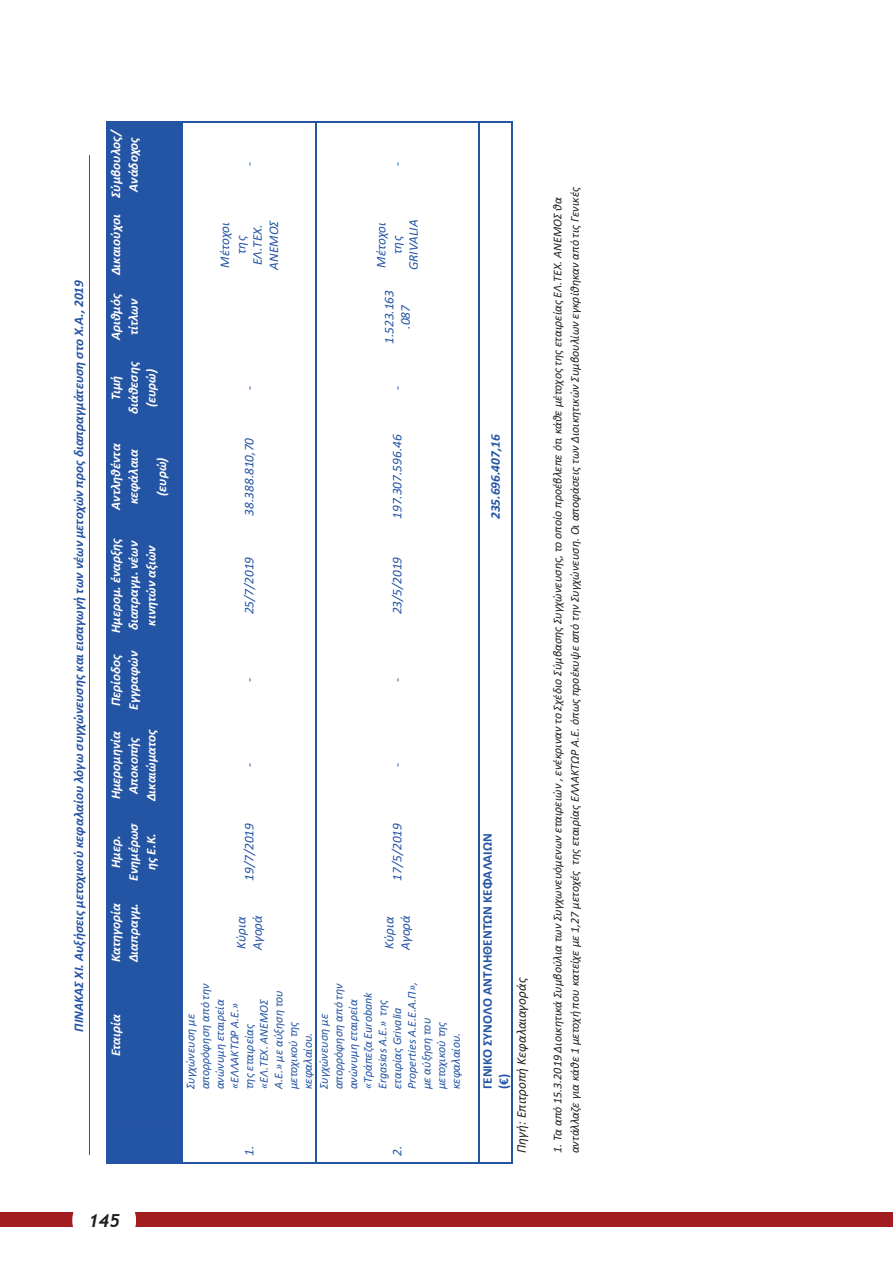
<style>
.page{position:relative;width:893px;height:1263px;background:#fff}
.page>*{position:absolute;margin:0;border:0;box-sizing:border-box;transform-origin:0 0}
.t1{font:italic 700 18px "Trebuchet";color:#231f20}
.t2{font:italic 700 13.35px/17.5px "Calibri";color:#fff;text-align:center}
.t3{font:italic 13.35px/16.4px "Calibri";color:#2454a4;text-align:center}
.t4{font:italic 700 13.35px "Calibri";color:#2454a4}
.t5{font:700 13.35px/16.4px "Calibri";color:#2454a4}
.t6{font:italic 13.35px "Calibri";color:#231f20}
.t7{font:italic 13.35px "Calibri";color:#1270b9}
.t8{font:italic 12px/17.5px "Calibri";letter-spacing:-.005em;color:#231f20}
.t9{font:italic 12px/14.7px "Calibri";letter-spacing:-.005em;color:#2454a4}
</style>
<div class="page">
<div style="left:0;top:1212px;width:893px;height:14px;background:#a11d20"></div>
<div style="left:72px;top:1188px;width:64px;height:64px;background:#fff;border-radius:50%"></div>
<hr style="left:90px;top:156px;width:1px;height:999px;background:#2454a4">
<div style="left:108px;top:1096px;width:74px;height:66px;background:#2454a4"></div>
<div style="left:108px;top:974px;width:74px;height:122px;background:#2454a4"></div>
<div style="left:108px;top:891px;width:74px;height:83px;background:#2454a4"></div>
<div style="left:108px;top:812px;width:74px;height:79px;background:#2454a4"></div>
<div style="left:108px;top:718px;width:74px;height:94px;background:#2454a4"></div>
<div style="left:108px;top:642px;width:74px;height:76px;background:#2454a4"></div>
<div style="left:108px;top:529px;width:74px;height:113px;background:#2454a4"></div>
<div style="left:108px;top:424px;width:74px;height:105px;background:#2454a4"></div>
<div style="left:108px;top:351px;width:74px;height:73px;background:#2454a4"></div>
<div style="left:108px;top:283px;width:74px;height:68px;background:#2454a4"></div>
<div style="left:108px;top:207px;width:74px;height:76px;background:#2454a4"></div>
<div style="left:108px;top:122px;width:74px;height:85px;background:#2454a4"></div>
<hr style="left:106px;top:1096px;width:2px;height:66px;background:#2454a4">
<hr style="left:106px;top:974px;width:2px;height:121px;background:#2454a4">
<hr style="left:106px;top:891px;width:2px;height:82px;background:#2454a4">
<hr style="left:106px;top:812px;width:2px;height:78px;background:#2454a4">
<hr style="left:106px;top:718px;width:2px;height:93px;background:#2454a4">
<hr style="left:106px;top:642px;width:2px;height:75px;background:#2454a4">
<hr style="left:106px;top:529px;width:2px;height:112px;background:#2454a4">
<hr style="left:106px;top:424px;width:2px;height:103px;background:#2454a4">
<hr style="left:106px;top:351px;width:2px;height:72px;background:#2454a4">
<hr style="left:106px;top:282px;width:2px;height:68px;background:#2454a4">
<hr style="left:106px;top:207px;width:2px;height:74px;background:#2454a4">
<hr style="left:106px;top:122px;width:2px;height:84px;background:#2454a4">
<hr style="left:108px;top:1162px;width:74px;height:1px;background:#2454a4">
<hr style="left:108px;top:121px;width:74px;height:1px;background:#2454a4">
<hr style="left:182px;top:1096px;width:1px;height:66px;background:#2454a4">
<hr style="left:182px;top:974px;width:1px;height:121px;background:#2454a4">
<hr style="left:182px;top:891px;width:1px;height:82px;background:#2454a4">
<hr style="left:182px;top:812px;width:1px;height:78px;background:#2454a4">
<hr style="left:182px;top:718px;width:1px;height:93px;background:#2454a4">
<hr style="left:182px;top:642px;width:1px;height:75px;background:#2454a4">
<hr style="left:182px;top:529px;width:1px;height:112px;background:#2454a4">
<hr style="left:182px;top:424px;width:1px;height:103px;background:#2454a4">
<hr style="left:182px;top:351px;width:1px;height:72px;background:#2454a4">
<hr style="left:182px;top:282px;width:1px;height:68px;background:#2454a4">
<hr style="left:182px;top:207px;width:1px;height:74px;background:#2454a4">
<hr style="left:182px;top:122px;width:1px;height:84px;background:#2454a4">
<hr style="left:183px;top:1162px;width:132px;height:1px;background:#2454a4">
<hr style="left:183px;top:121px;width:132px;height:1px;background:#2454a4">
<hr style="left:315px;top:1096px;width:1px;height:66px;background:#2454a4">
<hr style="left:315px;top:974px;width:1px;height:121px;background:#2454a4">
<hr style="left:315px;top:891px;width:1px;height:82px;background:#2454a4">
<hr style="left:315px;top:812px;width:1px;height:78px;background:#2454a4">
<hr style="left:315px;top:718px;width:1px;height:93px;background:#2454a4">
<hr style="left:315px;top:642px;width:1px;height:75px;background:#2454a4">
<hr style="left:315px;top:529px;width:1px;height:112px;background:#2454a4">
<hr style="left:315px;top:424px;width:1px;height:103px;background:#2454a4">
<hr style="left:315px;top:351px;width:1px;height:72px;background:#2454a4">
<hr style="left:315px;top:282px;width:1px;height:68px;background:#2454a4">
<hr style="left:315px;top:207px;width:1px;height:74px;background:#2454a4">
<hr style="left:315px;top:122px;width:1px;height:84px;background:#2454a4">
<hr style="left:316px;top:1162px;width:162px;height:1px;background:#2454a4">
<hr style="left:316px;top:121px;width:162px;height:1px;background:#2454a4">
<hr style="left:478px;top:1096px;width:1px;height:66px;background:#2454a4">
<hr style="left:478px;top:974px;width:1px;height:121px;background:#2454a4">
<hr style="left:478px;top:891px;width:1px;height:82px;background:#2454a4">
<hr style="left:478px;top:812px;width:1px;height:78px;background:#2454a4">
<hr style="left:478px;top:718px;width:1px;height:93px;background:#2454a4">
<hr style="left:478px;top:642px;width:1px;height:75px;background:#2454a4">
<hr style="left:478px;top:529px;width:1px;height:112px;background:#2454a4">
<hr style="left:478px;top:424px;width:1px;height:103px;background:#2454a4">
<hr style="left:478px;top:351px;width:1px;height:72px;background:#2454a4">
<hr style="left:478px;top:282px;width:1px;height:68px;background:#2454a4">
<hr style="left:478px;top:207px;width:1px;height:74px;background:#2454a4">
<hr style="left:478px;top:122px;width:1px;height:84px;background:#2454a4">
<hr style="left:479px;top:1162px;width:33px;height:1px;background:#2454a4">
<hr style="left:512px;top:1096px;width:1px;height:66px;background:#2454a4">
<hr style="left:512px;top:812px;width:1px;height:284px;background:#2454a4">
<hr style="left:512px;top:718px;width:1px;height:94px;background:#2454a4">
<hr style="left:512px;top:642px;width:1px;height:75px;background:#2454a4">
<hr style="left:512px;top:529px;width:1px;height:113px;background:#2454a4">
<hr style="left:512px;top:424px;width:1px;height:104px;background:#2454a4">
<hr style="left:512px;top:351px;width:1px;height:73px;background:#2454a4">
<hr style="left:512px;top:282px;width:1px;height:69px;background:#2454a4">
<hr style="left:512px;top:207px;width:1px;height:75px;background:#2454a4">
<hr style="left:512px;top:122px;width:1px;height:85px;background:#2454a4">
<hr style="left:479px;top:121px;width:33px;height:1px;background:#2454a4">
<p class="t4" style="left:69px;top:1032px;width:753px;rotate:-90deg">ΠΙΝΑΚΑΣ ΧΙ. Αυξήσεις μετοχικού κεφαλαίου λόγω συγχώνευσης και εισαγωγή των νέων μετοχών προς διαπραγμάτευση στο Χ.Α., 2019</p>
<p class="t2" style="left:106px;top:198px;width:71px;rotate:-90deg">Σύμβουλος/<br>Ανάδοχος</p>
<p class="t2" style="left:106px;top:275px;width:62px;rotate:-90deg">Δικαιούχοι</p>
<p class="t2" style="left:106px;top:340px;width:48px;rotate:-90deg">Αριθμός τίτλων</p>
<p class="t2" style="left:106px;top:414px;width:54px;rotate:-90deg">Τιμή διάθεσης (ευρώ)</p>
<p class="t2" style="left:106px;top:510px;width:68px;rotate:-90deg">Αντληθέντα κεφάλαια</p>
<p class="t2" style="left:153px;top:496px;width:40px;rotate:-90deg">(ευρώ)</p>
<p class="t2" style="left:106px;top:633px;width:96px;rotate:-90deg">Ημερομ. έναρξης διαπραγμ. νέων κινητών αξιών</p>
<p class="t2" style="left:106px;top:710px;width:61px;text-align:left;rotate:-90deg">Περίοδος<br>Εγγραφών</p>
<p class="t2" style="left:106px;top:801px;width:74px;rotate:-90deg">Ημερομηνία<br>Αποκοπής<br>Δικαιώματος</p>
<p class="t2" style="left:106px;top:880px;width:59px;rotate:-90deg">Ημερ.<br>Ενημέρωσ ης E.K.</p>
<p class="t2" style="left:106px;top:962px;width:61px;text-align:left;rotate:-90deg">Κατηγορία<br>Διαπραγμ.</p>
<p class="t2" style="left:106px;top:1062px;width:49px;rotate:-90deg">αΕταιρία</p>
<p class="t7" style="left:240px;top:166px;width:6px;rotate:-90deg">-</p>
<p class="t3" style="left:216px;top:269px;width:51px;rotate:-90deg">Μέτοχοι της<br>ΕΛ.ΤΕΧ.<br>ΑΝΕΜΟΣ</p>
<p class="t3" style="left:240px;top:390px;width:6px;rotate:-90deg">-</p>
<p class="t3" style="left:240px;top:515px;width:79px;rotate:-90deg">38.388.810,70</p>
<p class="t3" style="left:240px;top:614px;width:59px;rotate:-90deg">25/7/2019</p>
<p class="t3" style="left:240px;top:682px;width:6px;rotate:-90deg">-</p>
<p class="t3" style="left:240px;top:767px;width:6px;rotate:-90deg">-</p>
<p class="t3" style="left:240px;top:881px;width:59px;rotate:-90deg">19/7/2019</p>
<p class="t3" style="left:232px;top:950px;width:36px;text-align:left;rotate:-90deg">Κύρια<br>Αγορά</p>
<p class="t7" style="left:388px;top:166px;width:6px;rotate:-90deg">-</p>
<p class="t3" style="left:372px;top:270px;width:53px;rotate:-90deg">Μέτοχοι της<br>GRIVALIA</p>
<p class="t3" style="left:380px;top:344px;width:55px;rotate:-90deg">1.523.163 .087</p>
<p class="t3" style="left:388px;top:390px;width:6px;rotate:-90deg">-</p>
<p class="t3" style="left:388px;top:519px;width:86px;rotate:-90deg">197.307.596.46</p>
<p class="t3" style="left:388px;top:614px;width:59px;rotate:-90deg">23/5/2019</p>
<p class="t3" style="left:388px;top:682px;width:6px;rotate:-90deg">-</p>
<p class="t3" style="left:388px;top:767px;width:6px;rotate:-90deg">-</p>
<p class="t3" style="left:388px;top:881px;width:59px;rotate:-90deg">17/5/2019</p>
<p class="t3" style="left:380px;top:950px;width:36px;text-align:left;rotate:-90deg">Κύρια<br>Αγορά</p>
<p class="t9" style="left:183px;top:1089px;width:108px;rotate:-90deg">Συγχώνευση με απορρόφηση από την ανώνυμη εταιρεία «ΕΛΛΑΚΤΩΡ Α.Ε.»<br>της εταιρείας «ΕΛ.ΤΕΧ. ΑΝΕΜΟΣ<br>Α.Ε.» με αύξηση του μετοχικού της κεφαλαίου.</p>
<p class="t9" style="left:316px;top:1089px;width:109px;rotate:-90deg">Συγχώνευση με απορρόφηση από την ανώνυμη εταιρεία «Τράπεζα Eurobank<br>Ergasias A.E.» της εταιρίας Grivalia<br>Properties Α.Ε.Ε.Α.Π», με αύξηση του μετοχικού της κεφαλαίου.</p>
<p class="t3" style="left:240px;top:1156px;width:12px;rotate:-90deg">1.</p>
<p class="t3" style="left:388px;top:1156px;width:12px;rotate:-90deg">2.</p>
<p class="t4" style="left:486px;top:519px;width:86px;rotate:-90deg">235.696.407,16</p>
<p class="t5" style="left:479px;top:1089px;width:258px;rotate:-90deg">ΓΕΝΙΚΟ ΣΥΝΟΛΟ ΑΝΤΛΗΘΕΝΤΩΝ ΚΕΦΑΛΑΙΩΝ (€)</p>
<p class="t6" style="left:512px;top:1153px;width:177px;rotate:-90deg">Πηγή: Επιτροπή Κεφαλαιαγοράς</p>
<h1 class="t1" style="left:88px;top:1209px;width:33px">145</h1>
<p class="t8" style="left:548px;top:1153px;width:968px;rotate:-90deg">1. Τα από 15.3.2019 Διοικητικά Συμβούλια των Συγχωνευόμενων εταιρειών , ενέκριναν το Σχέδιο Σύμβασης Συγχώνευσης, το οποίο προέβλεπε ότι κάθε μέτοχος της εταιρείας ΕΛ.ΤΕΧ. ΑΝΕΜΟΣ θα αντάλλαζε για κάθε 1 μετοχή που κατείχε με 1,27 μετοχές της εταιρίας ΕΛΛΑΚΤΩΡ Α.Ε. όπως προέκυψε από την Συγχώνευση. Οι αποφάσεις των Διοικητικών Συμβουλίων εγκρίθηκαν από τις Γενικές</p>
</div>
